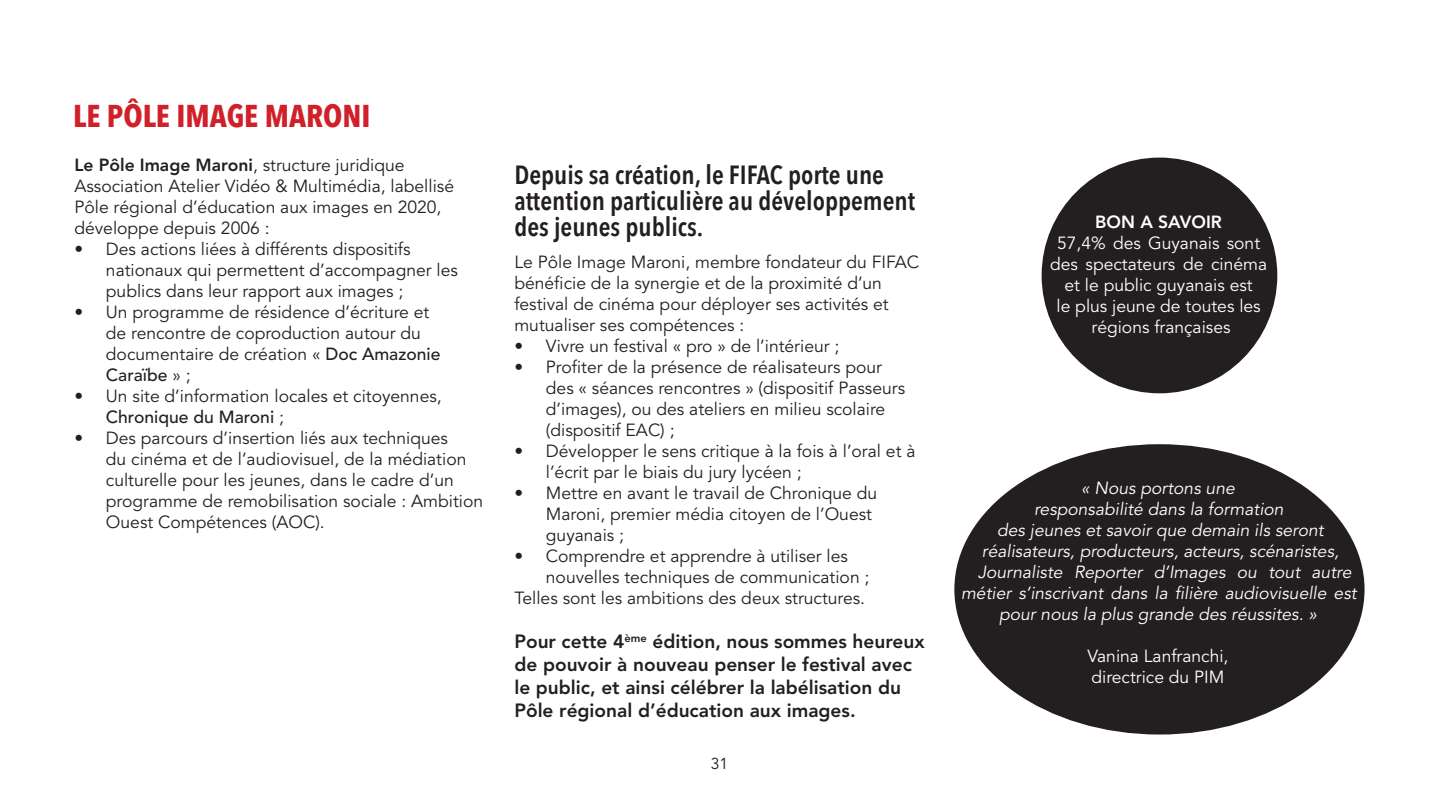
<style>
.page{position:relative;width:1439px;height:809px;background:#fff}
.page>*{position:absolute;margin:0;border:0;box-sizing:border-box;transform-origin:0 0}
.t1{font:700 31.5px "Avenir Next Condensed";color:#d0202a}
.t2{font:600 26.25px/26.2px "Avenir Next Condensed";color:#231f20}
.t3{font:800 19.07px/22.9px "Avenir";color:#231f20}
.t4{font:17.5px/21px "Avenir";color:#231f20}
.t5{font:italic 17.5px "Avenir";color:#fff}
.t6{font:17.5px/21px "Avenir";color:#fff;text-align:center}
.t7{font:800 17.5px "Avenir";color:#fff}
.t8{font:15.75px "Avenir";color:#231f20}
.s1{font-weight:800}
.s2{font-weight:500}
</style>
<div class="page">
<div style="left:1042px;top:158px;width:234px;height:234px;background:#231f20;border-radius:50%"></div>
<div style="left:955px;top:445px;width:408px;height:288px;background:#231f20;border-radius:50%"></div>
<h1 class="t1" style="left:73px;top:97px;width:299px">LE PÔLE IMAGE MARONI</h1>
<p class="t4" style="left:74px;top:155px;width:381px"><span class="s1">Le Pôle Image Maroni</span>, structure juridique Association Atelier Vidéo &amp; Multimédia, labellisé Pôle régional d’éducation aux images en 2020, développe depuis 2006 :</p>
<p class="t4" style="left:106px;top:239px;width:353px;text-indent:-32px">• Des actions liées à différents dispositifs nationaux qui permettent d’accompagner les publics dans leur rapport aux images ;</p>
<p class="t4" style="left:106px;top:302px;width:336px;text-indent:-32px">• Un programme de résidence d’écriture et de rencontre de coproduction autour du documentaire de création « <span class="s2">Doc Amazonie<br>Caraïbe</span> » ;</p>
<p class="t4" style="left:106px;top:386px;width:337px;text-indent:-32px">• Un site d’information locales et citoyennes,<br><span class="s2">Chronique du Maroni</span> ;</p>
<p class="t4" style="left:106px;top:428px;width:379px;text-indent:-32px">• Des parcours d’insertion liés aux techniques<br>du cinéma et de l’audiovisuel, de la médiation culturelle pour les jeunes, dans le cadre d’un programme de remobilisation sociale : Ambition Ouest Compétences (AOC).</p>
<h2 class="t2" style="left:514px;top:161px;width:402px">Depuis sa création, le FIFAC porte une attention particulière au développement des jeunes publics.</h2>
<p class="t4" style="left:514px;top:252px;width:406px">Le Pôle Image Maroni, membre fondateur du FIFAC bénéficie de la synergie et de la proximité d’un festival de cinéma pour déployer ses activités et mutualiser ses compétences :</p>
<p class="t4" style="left:514px;top:336px;width:326px">• Vivre un festival « pro » de l’intérieur ;</p>
<p class="t4" style="left:546px;top:357px;width:361px;text-indent:-32px">• Profiter de la présence de réalisateurs pour des « séances rencontres » (dispositif Passeurs d’images), ou des ateliers en milieu scolaire (dispositif EAC) ;</p>
<p class="t4" style="left:546px;top:441px;width:371px;text-indent:-32px">• Développer le sens critique à la fois à l’oral et à l’écrit par le biais du jury lycéen ;</p>
<p class="t4" style="left:546px;top:483px;width:333px;text-indent:-32px">• Mettre en avant le travail de Chronique du<br>Maroni, premier média citoyen de l’Ouest guyanais ;</p>
<p class="t4" style="left:514px;top:546px;width:335px">• Comprendre et apprendre à utiliser les</p>
<p class="t4" style="left:546px;top:567px;width:325px">nouvelles techniques de communication ;</p>
<p class="t4" style="left:514px;top:588px;width:352px">Telles sont les ambitions des deux structures.</p>
<p class="t3" style="left:514px;top:630px;width:412px">Pour cette 4<sup>ème</sup> édition, nous sommes heureux de pouvoir à nouveau penser le festival avec le public, et ainsi célébrer la labélisation du Pôle régional d’éducation aux images.</p>
<p class="t8" style="left:711px;top:754px;width:19px">31</p>
<p class="t7" style="left:1095px;top:212px;width:128px">BON A SAVOIR</p>
<p class="t6" style="left:1050px;top:233px;width:219px">57,4% des Guyanais sont des spectateurs de cinéma et le public guyanais est<br>le plus jeune de toutes les régions françaises</p>
<p class="t5" style="left:1081px;top:478px;width:155px">« Nous portons une</p>
<p class="t5" style="left:1034px;top:499px;width:251px">responsabilité dans la formation</p>
<p class="t5" style="left:997px;top:520px;width:328px">des jeunes et savoir que demain ils seront</p>
<p class="t5" style="left:982px;top:541px;width:359px">réalisateurs, producteurs, acteurs, scénaristes,</p>
<p class="t5" style="left:977px;top:562px;width:375px">Journaliste Reporter d’Images ou tout autre</p>
<p class="t5" style="left:961px;top:583px;width:397px">métier s’inscrivant dans la filière audiovisuelle est</p>
<p class="t5" style="left:999px;top:604px;width:319px">pour nous la plus grande des réussites. »</p>
<p class="t6" style="left:1087px;top:646px;width:143px;text-align:left">Vanina Lanfranchi, directrice du PIM</p>
</div>
